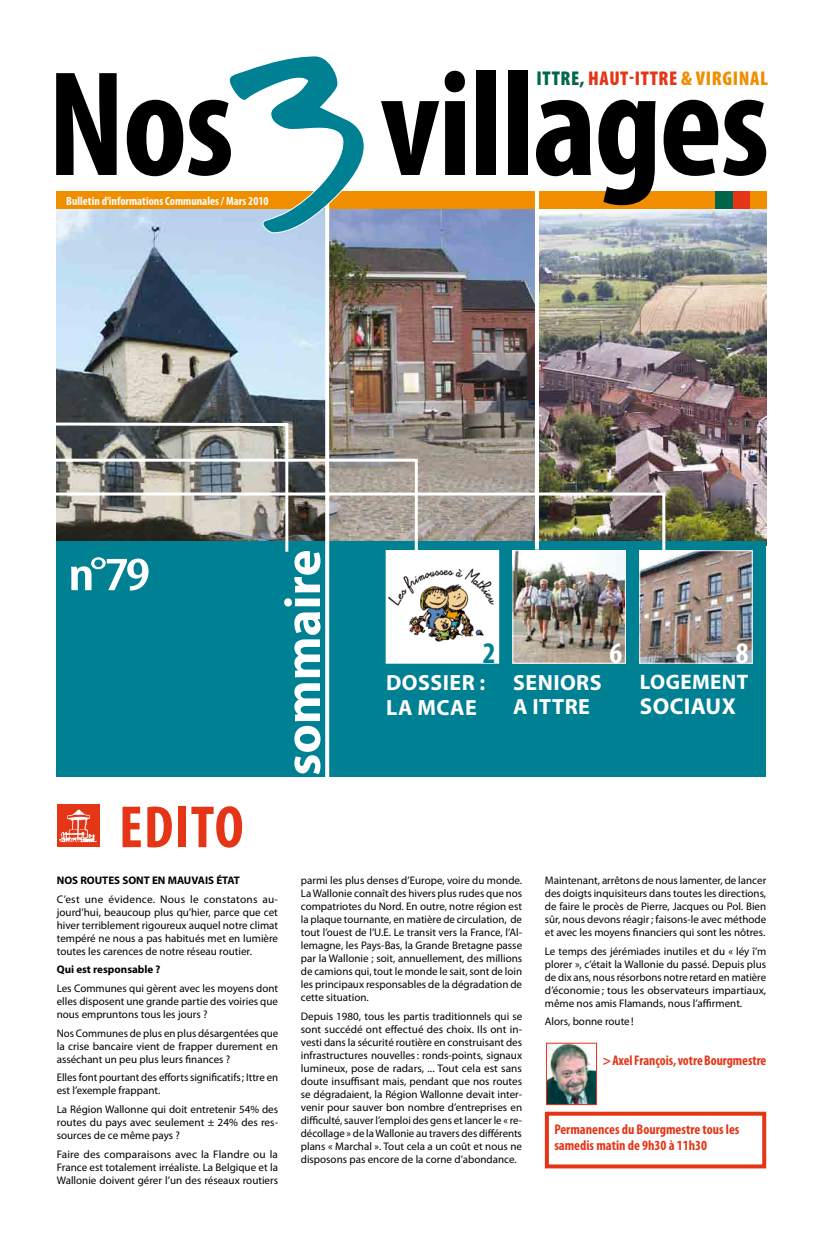
<style>
.page{position:relative;width:823px;height:1248px;background:#fff}
.page>*{position:absolute;margin:0;border:0;box-sizing:border-box;transform-origin:0 0}
.t1{font:700 condensed 151px "Myriad Pro";color:#000}
.t2{font:700 condensed 60px "Myriad Pro";letter-spacing:.02em;color:#e53517}
.t3{font:700 51px "Myriad Pro";color:#fff}
.t4{font:600 condensed 48px "Myriad Pro";color:#fff;scale:1.25 1}
.t5{font:700 condensed 30px "Myriad Pro";color:#fff}
.t6{font:700 condensed 30px "Myriad Pro";color:#008193}
.t7{font:700 23px "Myriad Pro";letter-spacing:.02em;color:#fff}
.t8{font:700 22px/25px "Myriad Pro";letter-spacing:.02em;color:#fff}
.t9{font:700 21px "Myriad Pro";letter-spacing:.02em;color:#fff}
.t10{font:900 condensed 20px "Myriad Pro";letter-spacing:.03em;color:#e53517}
.t11{font:700 condensed 14px/16px "Myriad Pro";color:#e53517}
.t12{font:700 condensed 12px "Myriad Pro";color:#fff}
.t13{font:11px/13px "Myriad Pro";color:#000;text-align:justify}
.t14{font:700 11px "Myriad Pro";color:#000}
.s1{color:#00664a}
.s2{color:#f18e00}
</style>
<div class="page">
<div style="left:57px;top:804px;width:42px;height:43px;background:#e53517"></div>
<svg style="left:59px;top:809px;width:38px;height:33px"></svg>
<img style="left:57px;top:209px;width:268px;height:212px">
<img style="left:329px;top:209px;width:205px;height:282px">
<img style="left:539px;top:209px;width:226px;height:332px">
<div style="left:57px;top:541px;width:708px;height:235px;background:#008193"></div>
<div style="left:57px;top:192px;width:708px;height:17px;background:#f18e00"></div>
<img style="left:419px;top:491px;width:247px;height:62px">
<img style="left:56px;top:421px;width:363px;height:133px">
<svg style="left:534px;top:191px;width:4px;height:358px"></svg>
<svg style="left:325px;top:234px;width:4px;height:543px"></svg>
<div style="left:386px;top:550px;width:112px;height:113px;background:#fff"></div>
<img style="left:388px;top:568px;width:106px;height:74px">
<div style="left:385px;top:550px;width:114px;height:113px;border:1px solid #fff"></div>
<div style="left:731px;top:192px;width:17px;height:17px;background:#e53517"></div>
<div style="left:714px;top:192px;width:17px;height:17px;background:#00664a"></div>
<svg style="left:228px;top:56px;width:137px;height:178px"></svg>
<img style="left:514px;top:552px;width:109px;height:109px">
<div style="left:512px;top:550px;width:113px;height:113px;border:1px solid #fff"></div>
<img style="left:641px;top:552px;width:109px;height:109px">
<div style="left:639px;top:550px;width:113px;height:113px;border:1px solid #fff"></div>
<img style="left:547px;top:1044px;width:47px;height:58px">
<div style="left:544px;top:1111px;width:221px;height:57px;border:4px solid #e53517"></div>
<h1 class="t1" style="left:47px;top:30px;width:723px">Nos villages</h1>
<h3 class="t10" style="left:536px;top:65px;width:233px"><span class="s1">ITTRE,</span> HAUT-ITTRE <span class="s2">&amp; VIRGINAL</span></h3>
<p class="t12" style="left:66px;top:193px;width:204px">Bulletin d’informations Communales / Mars 2010</p>
<h3 class="t4" style="left:68px;top:544px;width:67px">n°79</h3>
<h2 class="t2" style="left:119px;top:789px;width:126px">Edito</h2>
<h3 class="t3" style="left:269px;top:775px;width:228px;rotate:-90deg">SOMMAIRE</h3>
<h3 class="t6" style="left:482px;top:634px;width:14px">2</h3>
<h3 class="t5" style="left:609px;top:634px;width:14px">6</h3>
<h3 class="t5" style="left:735px;top:634px;width:14px">8</h3>
<h3 class="t8" style="left:386px;top:669px;width:100px">DOSSIER :<br>LA MCAE</h3>
<h3 class="t8" style="left:513px;top:670px;width:90px;line-height:23.7px">SENIORS<br>A ITTRE</h3>
<h3 class="t9" style="left:639px;top:668px;width:96px">LOGEMENT</h3>
<h3 class="t7" style="left:639px;top:691px;width:97px">SOCIAUX</h3>
<p class="t14" style="left:57px;top:873px;width:184px">NOS ROUTES SONT EN MAUVAIS ÉTAT</p>
<p class="t13" style="left:57px;top:892px;width:223px">C’est une évidence. Nous le constatons au&shy;jourd’hui, beaucoup plus qu’hier, parce que cet hiver terriblement rigoureux auquel notre climat tempéré ne nous a pas habitués met en lumière toutes les carences de notre réseau routier.</p>
<p class="t14" style="left:57px;top:962px;width:105px">QUI EST RESPONSABLE ?</p>
<p class="t13" style="left:57px;top:981px;width:223px">Les Communes qui gèrent avec les moyens dont elles disposent une grande partie des voiries que nous empruntons tous les jours ?</p>
<p class="t13" style="left:57px;top:1026px;width:223px">Nos Communes de plus en plus désargentées que la crise bancaire vient de frapper durement en asséchant un peu plus leurs finances ?</p>
<p class="t13" style="left:57px;top:1070px;width:223px">Elles font pourtant des efforts significatifs; Ittre en est l’exemple frappant.</p>
<p class="t13" style="left:57px;top:1102px;width:223px">La Région Wallonne qui doit entretenir 54% des routes du pays avec seulement ± 24% des res&shy;sources de ce même pays ?</p>
<p class="t13" style="left:57px;top:1147px;width:223px">Faire des comparaisons avec la Flandre ou la France est totalement irréaliste. La Belgique et la Wallonie doivent gérer l’un des réseaux routiers</p>
<p class="t13" style="left:300px;top:873px;width:223px">parmi les plus denses d’Europe, voire du monde.<br>La Wallonie connaît des hivers plus rudes que nos compatriotes du Nord. En outre, notre région est la plaque tournante, en matière de circulation, de tout l’ouest de l’U.E. Le transit vers la France, l’Al&shy;lemagne, les Pays-Bas, la Grande Bretagne passe par la Wallonie ; soit, annuellement, des millions de camions qui, tout le monde le sait, sont de loin les principaux responsables de la dégradation de cette situation.</p>
<p class="t13" style="left:300px;top:1009px;width:223px">Depuis 1980, tous les partis traditionnels qui se sont succédé ont effectué des choix. Ils ont in&shy;vesti dans la sécurité routière en construisant des infrastructures nouvelles: ronds-points, signaux lumineux, pose de radars, ... Tout cela est sans doute insuffisant mais, pendant que nos routes se dégradaient, la Région Wallonne devait inter&shy;venir pour sauver bon nombre d’entreprises en difficulté, sauver l’emploi des gens et lancer le « re&shy;décollage » de la Wallonie au travers des différents plans « Marchal ». Tout cela a un coût et nous ne disposons pas encore de la corne d’abondance.</p>
<p class="t13" style="left:544px;top:873px;width:223px">Maintenant, arrêtons de nous lamenter, de lancer des doigts inquisiteurs dans toutes les directions, de faire le procès de Pierre, Jacques ou Pol. Bien sûr, nous devons réagir ; faisons-le avec méthode et avec les moyens financiers qui sont les nôtres.</p>
<p class="t13" style="left:544px;top:944px;width:223px">Le temps des jérémiades inutiles et du « léy î’m plorer », c’était la Wallonie du passé. Depuis plus de dix ans, nous résorbons notre retard en matière d’économie ; tous les observateurs impartiaux, même nos amis Flamands, nous l’affirment.</p>
<p class="t13" style="left:544px;top:1014px;width:90px">Alors, bonne route!</p>
<p class="t11" style="left:602px;top:1051px;width:165px">&gt; Axel François, votre Bourgmestre</p>
<p class="t11" style="left:554px;top:1120px;width:186px">Permanences du Bourgmestre tous les samedis matin de 9h30 à 11h30</p>
</div>
